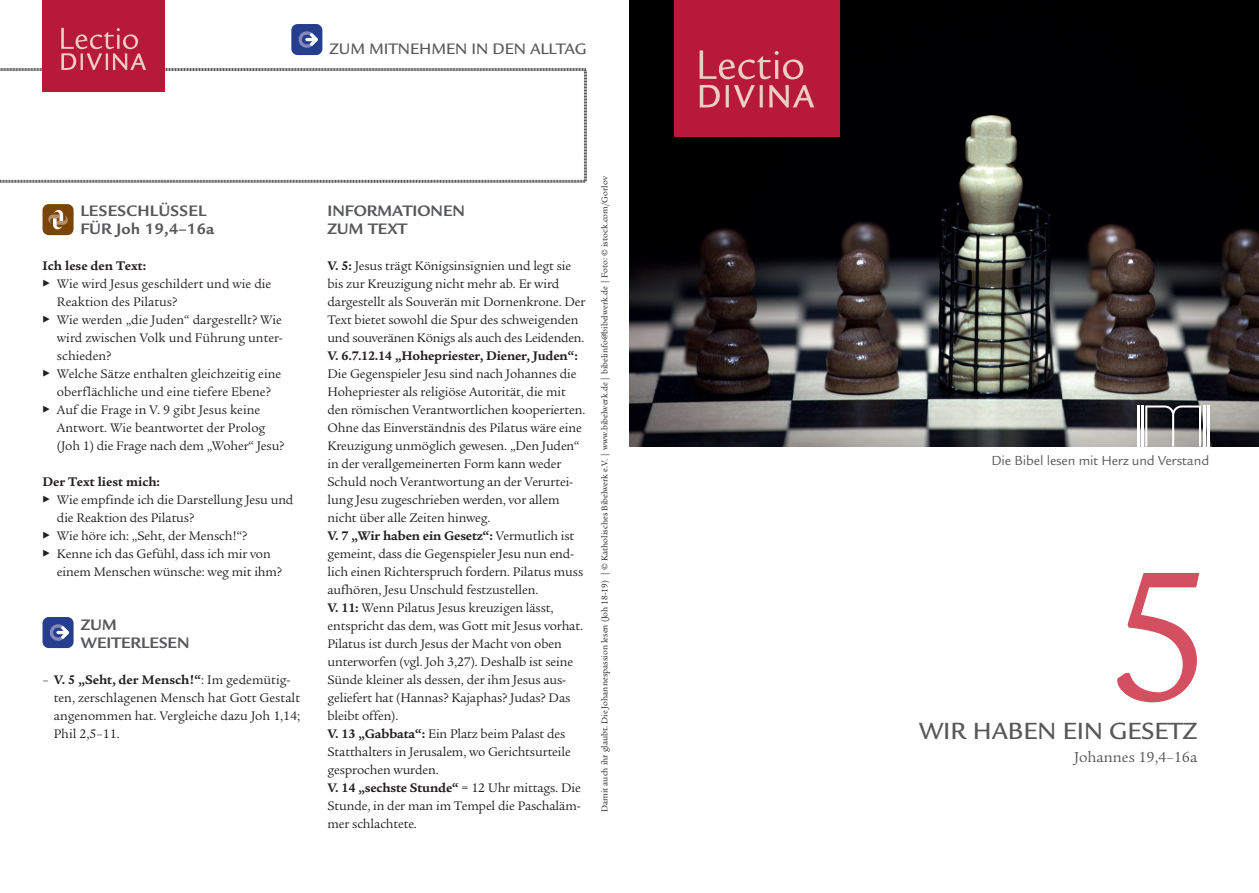
<style>
.page{position:relative;width:1259px;height:893px;background:#fff}
.page>*{position:absolute;margin:0;border:0;box-sizing:border-box;transform-origin:0 0}
.t1{font:200.7px "Legacy Sans";color:#d44f60}
.t2{font:500 25.5px "Legacy Sans";color:#57585a}
.t3{font:700 16.5px/18px "Legacy Sans";color:#57585a}
.t4{font:700 16.5px/18px "Legacy Sans";letter-spacing:.02em;color:#57585a}
.t5{font:500 16.5px "Legacy Sans";color:#57585a}
.t6{font:15.75px "Legacy Serif";color:#57585a}
.t7{font:14.25px "Legacy Sans";letter-spacing:-.01em;color:#57585a}
.t8{font:13.5px/18px "Legacy Serif";letter-spacing:-.01em;color:#231f20}
.t9{font:700 13.5px "Legacy Serif";letter-spacing:-.01em;color:#231f20}
.t10{font:9px "Legacy Serif";color:#231f20}
.s1{font-family:"Letter Gothic Std"}
.s2{font-weight:700}
</style>
<div class="page">
<img style="left:629px;top:0;width:630px;height:446px">
<svg style="left:0;top:67px;width:587px;height:116px"></svg>
<div style="left:291px;top:24px;width:31px;height:31px;background:#253f8e;border-radius:6px"></div>
<svg style="left:298px;top:31px;width:20px;height:17px"></svg>
<div style="left:674px;top:0;width:165px;height:137px;background:#b71a39"></div>
<svg style="left:700px;top:85px;width:114px;height:23px"></svg>
<svg style="left:699px;top:50px;width:104px;height:29px"></svg>
<div style="left:43px;top:0;width:122px;height:91px;background:#b71a39"></div>
<svg style="left:61px;top:28px;width:85px;height:42px"></svg>
<svg style="left:1145px;top:405px;width:56px;height:41px;background:#6c6b6d"></svg>
<hr style="left:1141px;top:405px;width:2px;height:41px;background:#fff">
<hr style="left:1137px;top:405px;width:2px;height:41px;background:#fff">
<hr style="left:1203px;top:405px;width:2px;height:41px;background:#fff">
<hr style="left:1207px;top:405px;width:2px;height:41px;background:#fff">
<div style="left:43px;top:204px;width:31px;height:31px;background:#7a4506;border-radius:6px"></div>
<svg style="left:48px;top:210px;width:20px;height:19px"></svg>
<div style="left:43px;top:617px;width:31px;height:31px;background:#253f8e;border-radius:6px"></div>
<svg style="left:49px;top:624px;width:20px;height:17px"></svg>
<p class="t5" style="left:329px;top:39px;width:258px">ZUM MITNEHMEN IN DEN ALLTAG</p>
<p class="t4" style="left:80px;top:202px;width:136px">LESESCHLÜSSEL<br>FÜR Joh 19,4–16a</p>
<p class="t9" style="left:43px;top:258px;width:105px">Ich lese den Text:</p>
<p class="t8" style="left:43px;top:275px;width:230px"><span class="s1">▶</span> Wie wird Jesus geschildert und wie die</p>
<p class="t8" style="left:57px;top:293px;width:122px">Reaktion des Pilatus?</p>
<p class="t8" style="left:43px;top:311px;width:241px"><span class="s1">▶</span> Wie werden „die Juden“ dargestellt? Wie</p>
<p class="t8" style="left:57px;top:329px;width:227px">wird zwischen Volk und Führung unter-</p>
<p class="t8" style="left:57px;top:347px;width:56px">schieden?</p>
<p class="t8" style="left:43px;top:365px;width:240px"><span class="s1">▶</span> Welche Sätze enthalten gleichzeitig eine</p>
<p class="t8" style="left:57px;top:383px;width:215px">oberflächliche und eine tiefere Ebene?</p>
<p class="t8" style="left:43px;top:401px;width:219px"><span class="s1">▶</span> Auf die Frage in V. 9 gibt Jesus keine</p>
<p class="t8" style="left:57px;top:419px;width:210px">Antwort. Wie beantwortet der Prolog</p>
<p class="t8" style="left:57px;top:437px;width:229px">(Joh 1) die Frage nach dem „Woher“ Jesu?</p>
<p class="t9" style="left:43px;top:474px;width:119px">Der Text liest mich:</p>
<p class="t8" style="left:43px;top:491px;width:252px"><span class="s1">▶</span> Wie empfinde ich die Darstellung Jesu und</p>
<p class="t8" style="left:57px;top:509px;width:139px">die Reaktion des Pilatus?</p>
<p class="t8" style="left:43px;top:527px;width:206px"><span class="s1">▶</span> Wie höre ich: „Seht, der Mensch!“?</p>
<p class="t8" style="left:43px;top:545px;width:230px"><span class="s1">▶</span> Kenne ich das Gefühl, dass ich mir von</p>
<p class="t8" style="left:57px;top:563px;width:227px">einem Menschen wünsche: weg mit ihm?</p>
<p class="t3" style="left:81px;top:616px;width:110px">ZUM<br>WEITERLESEN</p>
<p class="t8" style="left:54px;top:671px;width:248px;text-indent:-11px">– <span class="s2">V. 5 „Seht, der Mensch!“</span>: Im gedemütig&shy;ten, zerschlagenen Mensch hat Gott Gestalt angenommen hat. Vergleiche dazu Joh 1,14; Phil 2,5–11.</p>
<p class="t3" style="left:327px;top:202px;width:139px">INFORMATIONEN<br>ZUM TEXT</p>
<p class="t8" style="left:327px;top:257px;width:259px"><span class="s2">V. 5:</span> Jesus trägt Königsinsignien und legt sie bis zur Kreuzigung nicht mehr ab. Er wird dargestellt als Souverän mit Dornenkrone. Der Text bietet sowohl die Spur des schweigenden und souveränen Königs als auch des Leidenden.</p>
<p class="t9" style="left:327px;top:348px;width:252px">V. 6.7.12.14 „Hohepriester, Diener, Juden“:</p>
<p class="t8" style="left:327px;top:365px;width:259px">Die Gegenspieler Jesu sind nach Johannes die Hohepriester als religiöse Autorität, die mit den römischen Verantwortlichen kooperierten.<br>Ohne das Einverständnis des Pilatus wäre eine Kreuzigung unmöglich gewesen. „Den Juden“ in der verallgemeinerten Form kann weder Schuld noch Verantwortung an der Verurtei&shy;lung Jesu zugeschrieben werden, vor allem nicht über alle Zeiten hinweg.<br><span class="s2">V. 7 „Wir haben ein Gesetz“:</span> Vermutlich ist gemeint, dass die Gegenspieler Jesu nun end&shy;lich einen Richterspruch fordern. Pilatus muss aufhören, Jesu Unschuld festzustellen.<br><span class="s2">V. 11:</span> Wenn Pilatus Jesus kreuzigen lässt, entspricht das dem, was Gott mit Jesus vorhat.<br>Pilatus ist durch Jesus der Macht von oben unterworfen (vgl. Joh 3,27). Deshalb ist seine Sünde kleiner als dessen, der ihm Jesus aus&shy;geliefert hat (Hannas? Kajaphas? Judas? Das bleibt offen).<br><span class="s2">V. 13 „Gabbata“:</span> Ein Platz beim Palast des Statthalters in Jerusalem, wo Gerichtsurteile gesprochen wurden.<br><span class="s2">V. 14 „sechste Stunde“</span> = 12 Uhr mittags. Die Stunde, in der man im Tempel die Paschaläm&shy;mer schlachtete.</p>
<p class="t10" style="left:599px;top:812px;width:637px;rotate:-90deg">Damit auch ihr glaubt. Die Johannespassion lesen (Joh 18-19) | © Katholisches Bibelwerk e.V. | www.bibelwerk.de | bibelinfo@bibelwerk.de | Foto: © istock.com/Gorlov</p>
<p class="t7" style="left:991px;top:452px;width:219px">Die Bibel lesen mit Herz und Verstand</p>
<h1 class="t1" style="left:1104px;top:523px;width:109px">5</h1>
<h2 class="t2" style="left:919px;top:717px;width:280px">WIR HABEN EIN GESETZ</h2>
<p class="t6" style="left:1074px;top:748px;width:125px">Johannes 19,4–16a</p>
</div>
